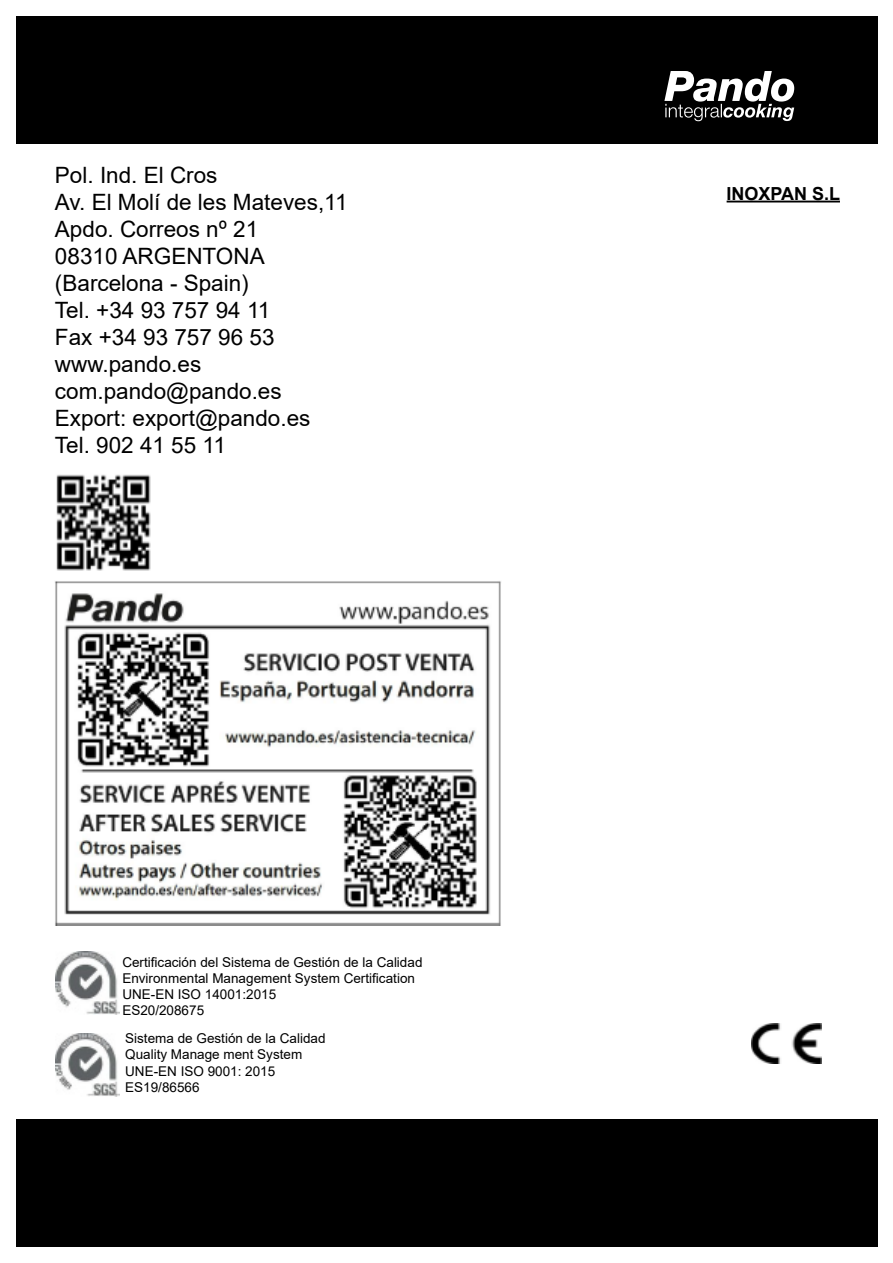
<style>
.page{position:relative;width:893px;height:1263px;background:#fff}
.page>*{position:absolute;margin:0;border:0;box-sizing:border-box;transform-origin:0 0}
.t1{font:22.5px/27px "Arial";color:#000}
.t2{font:700 18px "Arial";color:#000}
.t3{font:13.5px/16.2px "Arial";color:#000}
</style>
<div class="page">
<img style="left:55px;top:581px;width:446px;height:345px">
<img style="left:751px;top:1023px;width:70px;height:41px">
<img style="left:55px;top:951px;width:65px;height:64px">
<img style="left:55px;top:1033px;width:65px;height:63px">
<img style="left:56px;top:474px;width:95px;height:97px">
<hr style="left:727px;top:201px;width:113px;height:1px;background:#000">
<div style="left:16px;top:16px;width:861px;height:128px;background:#000"></div>
<svg style="left:664px;top:71px;width:130px;height:50px"></svg>
<div style="left:16px;top:1119px;width:861px;height:127px;background:#000"></div>
<h1 class="t1" style="left:55px;top:162px;width:294px">Pol. Ind. El Cros<br>Av. El Molí de les Mateves,11<br>Apdo. Correos nº 21<br>08310 ARGENTONA (Barcelona - Spain)<br>Tel. +34 93 757 94 11<br>Fax +34 93 757 96 53 www.pando.es com.pando@pando.es<br>Export: export@pando.es<br>Tel. 902 41 55 11</h1>
<p class="t3" style="left:122px;top:954px;width:302px">Certificación del Sistema de Gestión de la Calidad Environmental Management System Certification UNE-EN ISO 14001:2015<br>ES20/208675</p>
<p class="t3" style="left:125px;top:1030px;width:202px">Sistema de Gestión de la Calidad<br>Quality Manage ment System<br>UNE-EN ISO 9001: 2015<br>ES19/86566</p>
<h2 class="t2" style="left:727px;top:181px;width:115px">INOXPAN S.L</h2>
</div>
